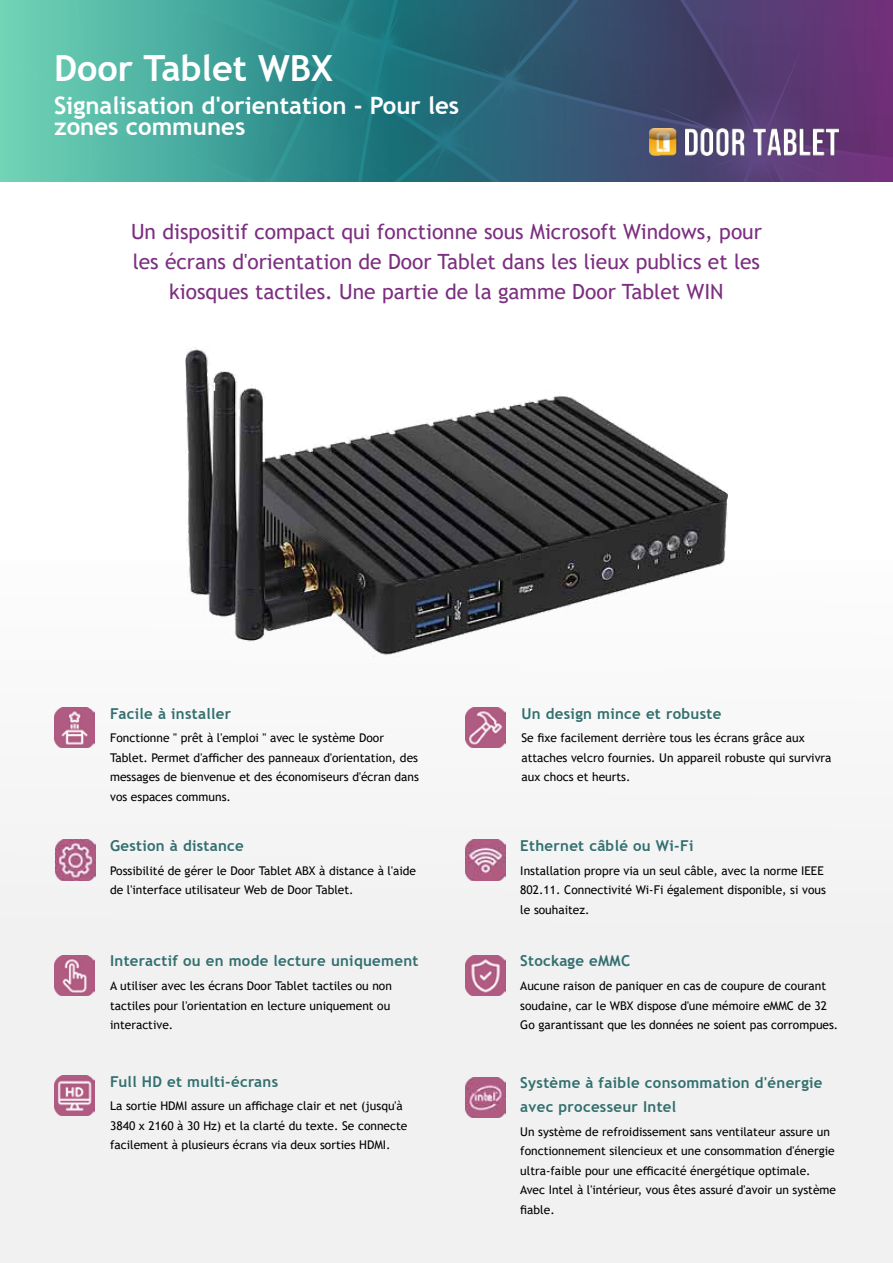
<style>
.page{position:relative;width:893px;height:1263px;background:#fff}
.page>*{position:absolute;margin:0;border:0;box-sizing:border-box;transform-origin:0 0}
.t1{font:700 36px "Trebuchet MS";color:#fff}
.t2{font:700 24px/21px "Trebuchet MS";color:#fff}
.t3{font:21px/30px "Trebuchet MS";color:#7c2e80;text-align:center}
.t4{font:700 15px/24px "Trebuchet MS";letter-spacing:.02em;color:#326f6e}
.t5{font:12px/19.5px "Trebuchet MS";color:#000}
</style>
<div class="page">
<svg style="left:548px;top:0;width:345px;height:182px;background:#4c4170"></svg>
<svg style="left:0;top:0;width:548px;height:182px;background:#3c9491"></svg>
<div style="left:0;top:560px;width:893px;height:703px;background:#f1f1f2"></div>
<img style="left:650px;top:128px;width:188px;height:28px">
<img style="left:54px;top:707px;width:40px;height:41px">
<img style="left:465px;top:707px;width:41px;height:41px">
<img style="left:54px;top:1075px;width:40px;height:41px">
<img style="left:54px;top:955px;width:40px;height:41px">
<img style="left:55px;top:840px;width:41px;height:40px">
<img style="left:465px;top:840px;width:41px;height:40px">
<img style="left:465px;top:955px;width:41px;height:41px">
<img style="left:465px;top:1077px;width:41px;height:40px">
<img style="left:185px;top:346px;width:543px;height:312px">
<h1 class="t1" style="left:54px;top:45px;width:280px">Door Tablet WBX</h1>
<h2 class="t2" style="left:54px;top:95px;width:407px">Signalisation d'orientation - Pour les zones communes</h2>
<h3 class="t3" style="left:131px;top:216px;width:632px">Un dispositif compact qui fonctionne sous Microsoft Windows, pour les écrans d'orientation de Door Tablet dans les lieux publics et les kiosques tactiles. Une partie de la gamme Door Tablet WIN</h3>
<p class="t4" style="left:110px;top:701px;width:122px">Facile à installer</p>
<p class="t5" style="left:110px;top:728px;width:310px">Fonctionne " prêt à l'emploi " avec le système Door Tablet. Permet d'afficher des panneaux d'orientation, des messages de bienvenue et des économiseurs d'écran dans vos espaces communs.</p>
<p class="t4" style="left:110px;top:833px;width:135px">Gestion à distance</p>
<p class="t5" style="left:110px;top:860px;width:307px">Possibilité de gérer le Door Tablet ABX à distance à l'aide de l'interface utilisateur Web de Door Tablet.</p>
<p class="t4" style="left:110px;top:949px;width:310px">Interactif ou en mode lecture uniquement</p>
<p class="t5" style="left:110px;top:976px;width:283px">A utiliser avec les écrans Door Tablet tactiles ou non tactiles pour l'orientation en lecture uniquement ou interactive.</p>
<p class="t4" style="left:110px;top:1069px;width:170px">Full HD et multi-écrans</p>
<p class="t5" style="left:110px;top:1096px;width:299px">La sortie HDMI assure un affichage clair et net (jusqu'à<br>3840 x 2160 à 30 Hz) et la clarté du texte. Se connecte facilement à plusieurs écrans via deux sorties HDMI.</p>
<p class="t4" style="left:521px;top:701px;width:201px">Un design mince et robuste</p>
<p class="t5" style="left:521px;top:728px;width:312px">Se fixe facilement derrière tous les écrans grâce aux attaches velcro fournies. Un appareil robuste qui survivra aux chocs et heurts.</p>
<p class="t4" style="left:520px;top:833px;width:175px">Ethernet câblé ou Wi-Fi</p>
<p class="t5" style="left:520px;top:860px;width:307px">Installation propre via un seul câble, avec la norme IEEE<br>802.11. Connectivité Wi-Fi également disponible, si vous le souhaitez.</p>
<p class="t4" style="left:520px;top:949px;width:111px">Stockage eMMC</p>
<p class="t5" style="left:520px;top:976px;width:320px">Aucune raison de paniquer en cas de coupure de courant soudaine, car le WBX dispose d'une mémoire eMMC de 32<br>Go garantissant que les données ne soient pas corrompues.</p>
<p class="t4" style="left:520px;top:1071px;width:304px">Système à faible consommation d'énergie avec processeur Intel</p>
<p class="t5" style="left:520px;top:1122px;width:317px">Un système de refroidissement sans ventilateur assure un fonctionnement silencieux et une consommation d'énergie ultra-faible pour une efficacité énergétique optimale.<br>Avec Intel à l'intérieur, vous êtes assuré d'avoir un système fiable.</p>
</div>
